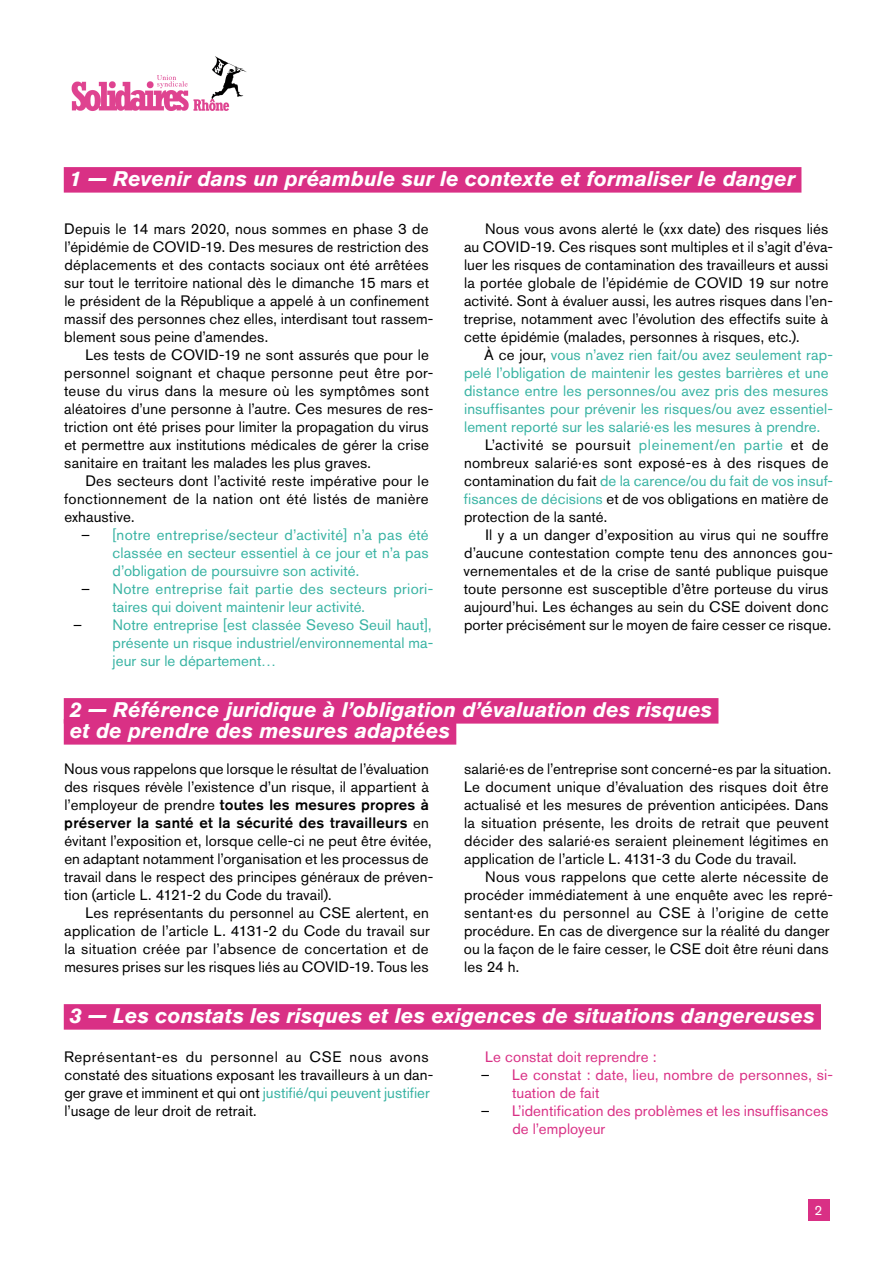
<style>
.page{position:relative;width:893px;height:1263px;background:#fff}
.page>*{position:absolute;margin:0;border:0;box-sizing:border-box;transform-origin:0 0}
.t1{font:italic 700 21px/21px "Akzidenz Grotesk Std";color:#fff}
.t2{font:15px/18px "Akzidenz Grotesk Std";letter-spacing:.01em;color:#000}
.t3{font:15px/18px "Akzidenz Grotesk Std";letter-spacing:.01em;color:#38b3a3;text-align:justify}
.t4{font:15px/18px "Akzidenz Grotesk Std";letter-spacing:.01em;color:#d93085}
.t5{font:15px "Akzidenz Grotesk Std";letter-spacing:.04em;color:#000}
.t6{font:13.5px "Akzidenz Grotesk Std";color:#fff}
.s1{color:#000}
.s2{color:#38b3a3}
.s3{font-weight:500}
</style>
<div class="page">
<div style="left:808px;top:1199px;width:21px;height:21px;background:#d93085"></div>
<div style="left:64px;top:167px;width:737px;height:26px;background:#d93085"></div>
<div style="left:64px;top:698px;width:654px;height:26px;background:#d93085"></div>
<div style="left:64px;top:719px;width:392px;height:26px;background:#d93085"></div>
<div style="left:64px;top:1004px;width:757px;height:26px;background:#d93085"></div>
<img style="left:71px;top:56px;width:176px;height:55px">
<h1 class="t1" style="left:70px;top:168px;width:727px">1 — Revenir dans un préambule sur le contexte et formaliser le danger</h1>
<p class="t2" style="left:64px;top:220px;width:371px">Depuis le 14 mars 2020, nous sommes en phase 3 de l’épidémie de COVID-19. Des mesures de restriction des déplacements et des contacts sociaux ont été arrêtées sur tout le territoire national dès le dimanche 15 mars et le président de la République a appelé à un confinement massif des personnes chez elles, interdisant tout rassem&shy;blement sous peine d’amendes.</p>
<p class="t2" style="left:64px;top:346px;width:371px;text-indent:21px">Les tests de COVID-19 ne sont assurés que pour le personnel soignant et chaque personne peut être por&shy;teuse du virus dans la mesure où les symptômes sont aléatoires d’une personne à l’autre. Ces mesures de res&shy;triction ont été prises pour limiter la propagation du virus et permettre aux institutions médicales de gérer la crise sanitaire en traitant les malades les plus graves.</p>
<p class="t2" style="left:64px;top:472px;width:366px;text-align:justify;text-indent:21px">Des secteurs dont l’activité reste impérative pour le fonctionnement de la nation ont été listés de manière exhaustive.</p>
<p class="t3" style="left:113px;top:526px;width:318px;text-indent:-32px"><span class="s1">–</span> [notre entreprise/secteur d’activité] n’a pas été classée en secteur essentiel à ce jour et n’a pas d’obligation de poursuivre son activité.</p>
<p class="t3" style="left:112px;top:580px;width:322px;text-indent:-31px"><span class="s1">–</span> Notre entreprise fait partie des secteurs priori&shy;taires qui doivent maintenir leur activité.</p>
<p class="t3" style="left:113px;top:616px;width:322px;text-indent:-39px"><span class="s1">–</span> Notre entreprise [est classée Seveso Seuil haut], présente un risque industriel/environnemental ma&shy;jeur sur le département…</p>
<p class="t2" style="left:464px;top:220px;width:371px;text-indent:21px">Nous vous avons alerté le (xxx date) des risques liés au COVID-19. Ces risques sont multiples et il s’agit d’éva&shy;luer les risques de contamination des travailleurs et aussi la portée globale de l’épidémie de COVID 19 sur notre activité. Sont à évaluer aussi, les autres risques dans l’en&shy;treprise, notamment avec l’évolution des effectifs suite à cette épidémie (malades, personnes à risques, etc.).</p>
<p class="t3" style="left:484px;top:346px;width:350px"><span class="s1">À ce jour,</span> vous n’avez rien fait/ou avez seulement rap-</p>
<p class="t3" style="left:464px;top:364px;width:366px">pelé l’obligation de maintenir les gestes barrières et une</p>
<p class="t3" style="left:464px;top:382px;width:366px">distance entre les personnes/ou avez pris des mesures</p>
<p class="t3" style="left:464px;top:400px;width:370px">insuffisantes pour prévenir les risques/ou avez essentiel-</p>
<p class="t3" style="left:464px;top:418px;width:358px">lement reporté sur les salarié·es les mesures à prendre.</p>
<p class="t5" style="left:485px;top:436px;width:345px">L’activité se poursuit <span class="s2">pleinement/en partie</span> et de</p>
<p class="t2" style="left:464px;top:454px;width:366px">nombreux salarié·es sont exposé-es à des risques de</p>
<p class="t3" style="left:464px;top:472px;width:370px"><span class="s1">contamination du fait</span> de la carence/ou du fait de vos insuf-</p>
<p class="t2" style="left:464px;top:490px;width:366px"><span class="s2">fisances de décisions</span> et de vos obligations en matière de</p>
<p class="t2" style="left:464px;top:508px;width:145px">protection de la santé.</p>
<p class="t2" style="left:485px;top:526px;width:345px">Il y a un danger d’exposition au virus qui ne souffre</p>
<p class="t2" style="left:464px;top:544px;width:370px">d’aucune contestation compte tenu des annonces gou-</p>
<p class="t2" style="left:464px;top:562px;width:366px">vernementales et de la crise de santé publique puisque</p>
<p class="t2" style="left:464px;top:580px;width:366px">toute personne est susceptible d’être porteuse du virus</p>
<p class="t2" style="left:464px;top:598px;width:366px">aujourd’hui. Les échanges au sein du CSE doivent donc</p>
<p class="t2" style="left:464px;top:616px;width:369px">porter précisément sur le moyen de faire cesser ce risque.</p>
<h1 class="t1" style="left:70px;top:699px;width:644px">2 — Référence juridique à l’obligation d’évaluation des risques et de prendre des mesures adaptées</h1>
<p class="t2" style="left:64px;top:760px;width:371px">Nous vous rappelons que lorsque le résultat de l’évaluation des risques révèle l’existence d’un risque, il appartient à l’employeur de prendre <span class="s3">toutes les mesures propres à préserver la santé et la sécurité des travailleurs</span> en évitant l’exposition et, lorsque celle-ci ne peut être évitée, en adaptant notamment l’organisation et les processus de travail dans le respect des principes généraux de préven&shy;tion (article L. 4121-2 du Code du travail).</p>
<p class="t2" style="left:64px;top:904px;width:367px;text-align:justify;text-indent:21px">Les représentants du personnel au CSE alertent, en application de l’article L. 4131-2 du Code du travail sur la situation créée par l’absence de concertation et de mesures prises sur les risques liés au COVID-19. Tous les</p>
<p class="t2" style="left:464px;top:760px;width:369px">salarié·es de l’entreprise sont concerné-es par la situation.<br>Le document unique d’évaluation des risques doit être actualisé et les mesures de prévention anticipées. Dans la situation présente, les droits de retrait que peuvent décider des salarié·es seraient pleinement légitimes en application de l’article L. 4131-3 du Code du travail.</p>
<p class="t2" style="left:464px;top:868px;width:371px;text-indent:21px">Nous vous rappelons que cette alerte nécessite de procéder immédiatement à une enquête avec les repré&shy;sentant·es du personnel au CSE à l’origine de cette procédure. En cas de divergence sur la réalité du danger ou la façon de le faire cesser, le CSE doit être réuni dans les 24 h.</p>
<h1 class="t1" style="left:70px;top:1005px;width:746px">3 — Les constats les risques et les exigences de situations dangereuses</h1>
<p class="t2" style="left:64px;top:1048px;width:371px">Représentant-es du personnel au CSE nous avons constaté des situations exposant les travailleurs à un dan&shy;ger grave et imminent et qui ont <span class="s2">justifié/qui peuvent justifier </span>l’usage de leur droit de retrait.</p>
<p class="t4" style="left:485px;top:1048px;width:173px">Le constat doit reprendre :</p>
<p class="t4" style="left:512px;top:1066px;width:322px;text-indent:-31px"><span class="s1">–</span> Le constat : date, lieu, nombre de personnes, si&shy;tuation de fait</p>
<p class="t4" style="left:512px;top:1102px;width:318px;text-indent:-32px"><span class="s1">–</span> L’identification des problèmes et les insuffisances de l’employeur</p>
<p class="t6" style="left:815px;top:1202px;width:9px">2</p>
</div>
